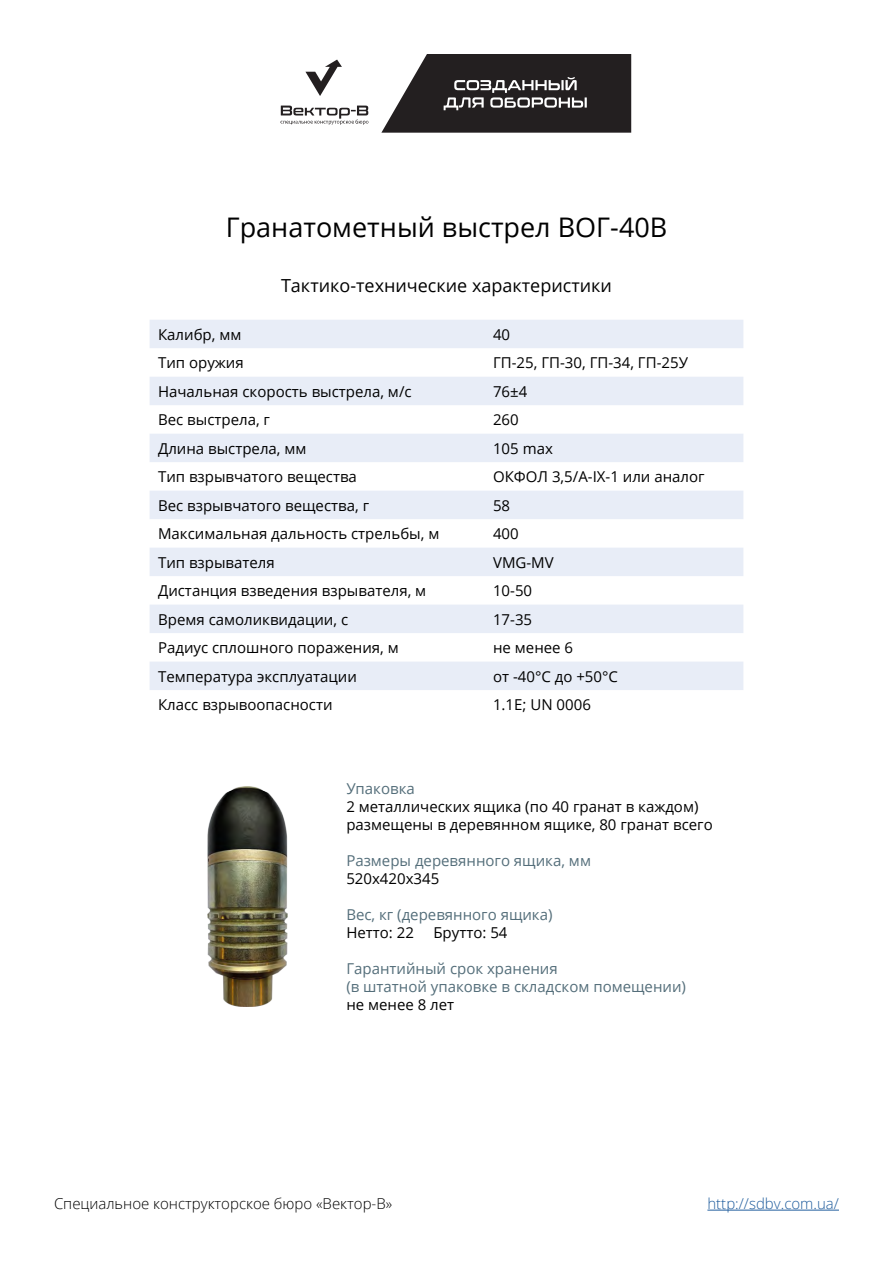
<style>
.page{position:relative;width:893px;height:1263px;background:#fff}
.page>*{position:absolute;margin:0;border:0;box-sizing:border-box;transform-origin:0 0}
.t1{font:27px "Open Sans";color:#000}
.t2{font:18px "Open Sans";color:#000}
.t3{font:15px/18px "Open Sans";color:#000}
.t4{font:15px/18px "Open Sans";color:#546e7a}
.t5{font:300 15px "Open Sans";color:#000}
.t6{font:300 15px "Open Sans";color:#215e9e}
</style>
<div class="page">
<hr style="left:707px;top:1210px;width:132px;height:1px;background:#215e9e">
<svg style="left:280px;top:54px;width:351px;height:79px"></svg>
<svg style="left:150px;top:320px;width:593px;height:370px"></svg>
<div style="left:150px;top:377px;width:593px;height:28px;background:#e8edf7"></div>
<img style="left:208px;top:786px;width:80px;height:220px">
<h1 class="t1" style="left:226px;top:209px;width:443px">Гранатометный выстрел ВОГ-40В</h1>
<p class="t2" style="left:281px;top:274px;width:332px">Тактико-технические характеристики</p>
<p class="t3" style="left:158px;top:325px;width:85px">Калибр, мм</p>
<p class="t3" style="left:493px;top:325px;width:19px">40</p>
<p class="t3" style="left:158px;top:353px;width:87px">Тип оружия</p>
<p class="t3" style="left:493px;top:353px;width:196px">ГП-25, ГП-30, ГП-34, ГП-25У</p>
<p class="t3" style="left:158px;top:382px;width:255px">Начальная скорость выстрела, м/с</p>
<p class="t3" style="left:493px;top:382px;width:36px">76±4</p>
<p class="t3" style="left:158px;top:410px;width:113px">Вес выстрела, г</p>
<p class="t3" style="left:493px;top:410px;width:27px">260</p>
<p class="t3" style="left:158px;top:439px;width:150px">Длина выстрела, мм</p>
<p class="t3" style="left:493px;top:439px;width:61px">105 max</p>
<p class="t3" style="left:158px;top:467px;width:200px">Тип взрывчатого вещества</p>
<p class="t3" style="left:493px;top:467px;width:213px">ОКФОЛ 3,5/А-ІХ-1 или аналог</p>
<p class="t3" style="left:158px;top:496px;width:212px">Вес взрывчатого вещества, г</p>
<p class="t3" style="left:493px;top:496px;width:19px">58</p>
<p class="t3" style="left:158px;top:524px;width:283px">Максимальная дальность стрельбы, м</p>
<p class="t3" style="left:493px;top:524px;width:27px">400</p>
<p class="t3" style="left:158px;top:553px;width:118px">Тип взрывателя</p>
<p class="t3" style="left:493px;top:553px;width:62px">VMG-MV</p>
<p class="t3" style="left:158px;top:581px;width:270px">Дистанция взведения взрывателя, м</p>
<p class="t3" style="left:493px;top:581px;width:41px">10-50</p>
<p class="t3" style="left:158px;top:610px;width:192px">Время самоликвидации, с</p>
<p class="t3" style="left:493px;top:610px;width:41px">17-35</p>
<p class="t3" style="left:158px;top:638px;width:242px">Радиус сплошного поражения, м</p>
<p class="t3" style="left:493px;top:638px;width:82px">не менее 6</p>
<p class="t3" style="left:158px;top:667px;width:200px">Температура эксплуатации</p>
<p class="t3" style="left:493px;top:667px;width:126px">от -40°C до +50°C</p>
<p class="t3" style="left:158px;top:695px;width:176px">Класс взрывоопасности</p>
<p class="t3" style="left:493px;top:695px;width:99px">1.1E; UN 0006</p>
<p class="t4" style="left:346px;top:779px;width:70px">Упаковка</p>
<p class="t3" style="left:346px;top:797px;width:368px">2 металлических ящика (по 40 гранат в каждом) размещены в деревянном ящике, 80 гранат всего</p>
<p class="t4" style="left:346px;top:851px;width:246px">Размеры деревянного ящика, мм</p>
<p class="t3" style="left:346px;top:869px;width:94px">520х420х345</p>
<p class="t4" style="left:346px;top:905px;width:208px">Вес, кг (деревянного ящика)</p>
<p class="t3" style="left:346px;top:923px;width:69px">Нетто: 22</p>
<p class="t3" style="left:433px;top:923px;width:76px">Брутто: 54</p>
<p class="t4" style="left:346px;top:959px;width:341px">Гарантийный срок хранения<br>(в штатной упаковке в складском помещении)</p>
<p class="t3" style="left:346px;top:995px;width:109px">не менее 8 лет</p>
<p class="t5" style="left:54px;top:1193px;width:340px">Специальное конструкторское бюро «Вектор-В»</p>
<p class="t6" style="left:707px;top:1193px;width:133px">http://sdbv.com.ua/</p>
</div>
